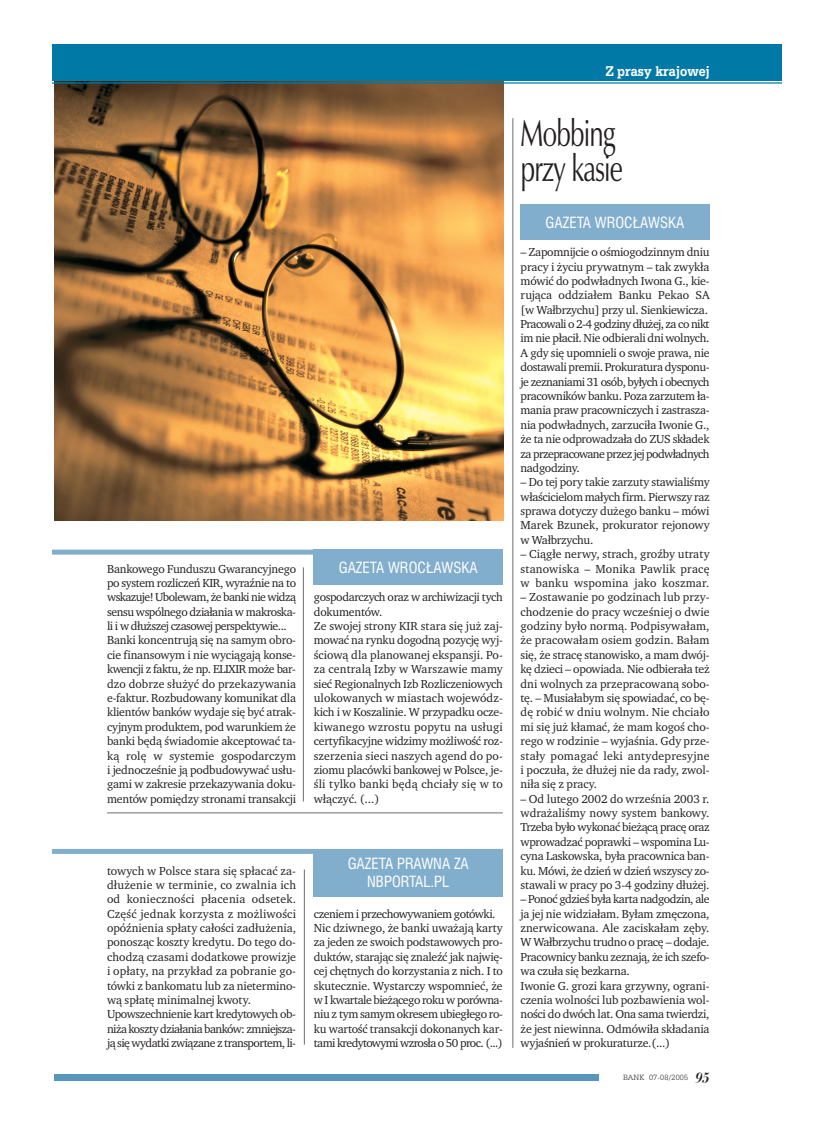
<style>
.page{position:relative;width:834px;height:1143px;background:#fff}
.page>*{position:absolute;margin:0;border:0;box-sizing:border-box;transform-origin:0 0}
.t1{font:37.5px/35px "Zapf Humanist 601 PL";letter-spacing:-.03em;color:#231f20;scale:.7 1}
.t2{font:condensed 15px/18px "Swiss 721 PL";color:#fff;text-align:center}
.t3{font:700 15px "Serifa PL";letter-spacing:.005em;color:#fff;scale:.87 1}
.t4{font:11.88px/14.4px "Charter Itc TCE";letter-spacing:-.015em;color:#231f20}
.t5{font:300 8.12px "Serifa PL";letter-spacing:.025em;color:#231f20}
.s1{font-family:"Bauer Bodoni Bold Italic PL";font-weight:400;font-size:14.75px}
</style>
<div class="page">
<hr style="left:303px;top:567px;width:1px;height:234px;background:#6c6e70">
<hr style="left:52px;top:82px;width:29px;height:2px;background:#0079a6">
<div style="left:52px;top:44px;width:55px;height:37px;background:#0079a6"></div>
<div style="left:54px;top:1074px;width:544px;height:6px;background:#5797bd"></div>
<img style="left:54px;top:81px;width:449px;height:440px">
<div style="left:52px;top:849px;width:451px;height:5px;background:#82aecd"></div>
<div style="left:314px;top:849px;width:189px;height:48px;background:#82aecd"></div>
<div style="left:52px;top:549px;width:451px;height:5px;background:#82aecd"></div>
<div style="left:314px;top:549px;width:189px;height:36px;background:#82aecd"></div>
<div style="left:54px;top:44px;width:727px;height:37px;background:#0079a6"></div>
<div style="left:520px;top:204px;width:189px;height:36px;background:#82aecd"></div>
<hr style="left:54px;top:82px;width:727px;height:2px;background:#0079a6">
<hr style="left:512px;top:118px;width:1px;height:929px;background:#6c6e70">
<hr style="left:304px;top:869px;width:1px;height:175px;background:#6c6e70">
<hr style="left:107px;top:812px;width:396px;height:1px;background:#6c6e70">
<p class="t4" style="left:107px;top:562px;width:191px">Bankowego Funduszu Gwarancyjnego po system rozliczeń KIR, wyraźnie na to wskazuje! Ubolewam, że banki nie widzą sensu wspólnego działania w makroska&shy;li i w dłuższej czasowej perspektywie...<br>Banki koncentrują się na samym obro&shy;cie finansowym i nie wyciągają konse&shy;kwencji z faktu, że np. ELIXIR może bar&shy;dzo dobrze służyć do przekazywania e-faktur. Rozbudowany komunikat dla klientów banków wydaje się być atrak&shy;cyjnym produktem, pod warunkiem że banki będą świadomie akceptować ta&shy;ką rolę w systemie gospodarczym i jednocześnie ją podbudowywać usłu&shy;gami w zakresie przekazywania doku&shy;mentów pomiędzy stronami transakcji</p>
<p class="t4" style="left:107px;top:864px;width:190px">towych w Polsce stara się spłacać za&shy;dłużenie w terminie, co zwalnia ich od konieczności płacenia odsetek.<br>Część jednak korzysta z możliwości opóźnienia spłaty całości zadłużenia, ponosząc koszty kredytu. Do tego do&shy;chodzą czasami dodatkowe prowizje i opłaty, na przykład za pobranie go&shy;tówki z bankomatu lub za nietermino&shy;wą spłatę minimalnej kwoty.<br>Upowszechnienie kart kredytowych ob&shy;niża koszty działania banków: zmniejsza&shy;ją się wydatki związane z transportem, li-</p>
<p class="t2" style="left:339px;top:559px;width:140px">GAZETA WROC¸AWSKA</p>
<p class="t4" style="left:314px;top:591px;width:191px">gospodarczych oraz w archiwizacji tych dokumentów.<br>Ze swojej strony KIR stara się już zaj&shy;mować na rynku dogodną pozycję wyj&shy;ściową dla planowanej ekspansji. Po&shy;za centralą Izby w Warszawie mamy sieć Regionalnych Izb Rozliczeniowych ulokowanych w miastach wojewódz&shy;kich i w Koszalinie. W przypadku ocze&shy;kiwanego wzrostu popytu na usługi certyfikacyjne widzimy możliwość roz&shy;szerzenia sieci naszych agend do po&shy;ziomu placówki bankowej w Polsce, je&shy;śli tylko banki będą chciały się w to włączyć. (...)</p>
<p class="t2" style="left:348px;top:856px;width:123px">GAZETA PRAWNA ZA<br>NBPORTAL.PL</p>
<p class="t4" style="left:314px;top:907px;width:191px">czeniem i przechowywaniem gotówki.<br>Nic dziwnego, że banki uważają karty za jeden ze swoich podstawowych pro&shy;duktów, starając się znaleźć jak najwię&shy;cej chętnych do korzystania z nich. I to skutecznie. Wystarczy wspomnieć, że w I kwartale bieżącego roku w porówna&shy;niu z tym samym okresem ubiegłego ro&shy;ku wartość transakcji dokonanych kar&shy;tami kredytowymi wzrosła o 50 proc. (...)</p>
<p class="t3" style="left:606px;top:66px;width:121px">Z prasy krajowej</p>
<p class="t1" style="left:520px;top:120px;width:148px">Mobbing przy kasie</p>
<p class="t2" style="left:545px;top:214px;width:140px">GAZETA WROC¸AWSKA</p>
<p class="t4" style="left:520px;top:246px;width:191px">– Zapomnijcie o ośmiogodzinnym dniu pracy i życiu prywatnym – tak zwykła mówić do podwładnych Iwona G., kie&shy;rująca oddziałem Banku Pekao SA [w Wałbrzychu] przy ul. Sienkiewicza.<br>Pracowali o 2-4 godziny dłużej, za co nikt im nie płacił. Nie odbierali dni wolnych.<br>A gdy się upomnieli o swoje prawa, nie dostawali premii. Prokuratura dysponu&shy;je zeznaniami 31 osób, byłych i obecnych pracowników banku. Poza zarzutem ła&shy;mania praw pracowniczych i zastrasza&shy;nia podwładnych, zarzuciła Iwonie G., że ta nie odprowadzała do ZUS składek za przepracowane przez jej podwładnych nadgodziny.</p>
<p class="t4" style="left:520px;top:476px;width:191px;text-align:justify">– Do tej pory takie zarzuty stawialiśmy właścicielom małych firm. Pierwszy raz sprawa dotyczy dużego banku – mówi Marek Bzunek, prokurator rejonowy w Wałbrzychu.</p>
<p class="t4" style="left:520px;top:548px;width:190px;text-align:justify">– Ciągłe nerwy, strach, groźby utraty stanowiska – Monika Pawlik pracę w banku wspomina jako koszmar.</p>
<p class="t4" style="left:520px;top:591px;width:191px;text-align:justify">– Zostawanie po godzinach lub przy&shy;chodzenie do pracy wcześniej o dwie godziny było normą. Podpisywałam, że pracowałam osiem godzin. Bałam się, że stracę stanowisko, a mam dwój&shy;kę dzieci – opowiada. Nie odbierała też dni wolnych za przepracowaną sobo&shy;tę. – Musiałabym się spowiadać, co bę&shy;dę robić w dniu wolnym. Nie chciało mi się już kłamać, że mam kogoś cho&shy;rego w rodzinie – wyjaśnia. Gdy prze&shy;stały pomagać leki antydepresyjne i poczuła, że dłużej nie da rady, zwol&shy;niła się z pracy.</p>
<p class="t4" style="left:520px;top:792px;width:191px;text-align:justify">– Od lutego 2002 do września 2003 r. wdrażaliśmy nowy system bankowy.<br>Trzeba było wykonać bieżącą pracę oraz wprowadzać poprawki – wspomina Lu&shy;cyna Laskowska, była pracownica ban&shy;ku. Mówi, że dzień w dzień wszyscy zo&shy;stawali w pracy po 3-4 godziny dłużej.</p>
<p class="t4" style="left:520px;top:893px;width:191px">– Ponoć gdzieś była karta nadgodzin, ale ja jej nie widziałam. Byłam zmęczona, znerwicowana. Ale zaciskałam zęby.<br>W Wałbrzychu trudno o pracę – dodaje.<br>Pracownicy banku zeznają, że ich szefo&shy;wa czuła się bezkarna.<br>Iwonie G. grozi kara grzywny, ograni&shy;czenia wolności lub pozbawienia wol&shy;ności do dwóch lat. Ona sama twierdzi, że jest niewinna. Odmówiła składania wyjaśnień w prokuraturze.(...)</p>
<p class="t5" style="left:623px;top:1075px;width:88px">BANK 07-08/2005 <span class="s1">95</span></p>
</div>
